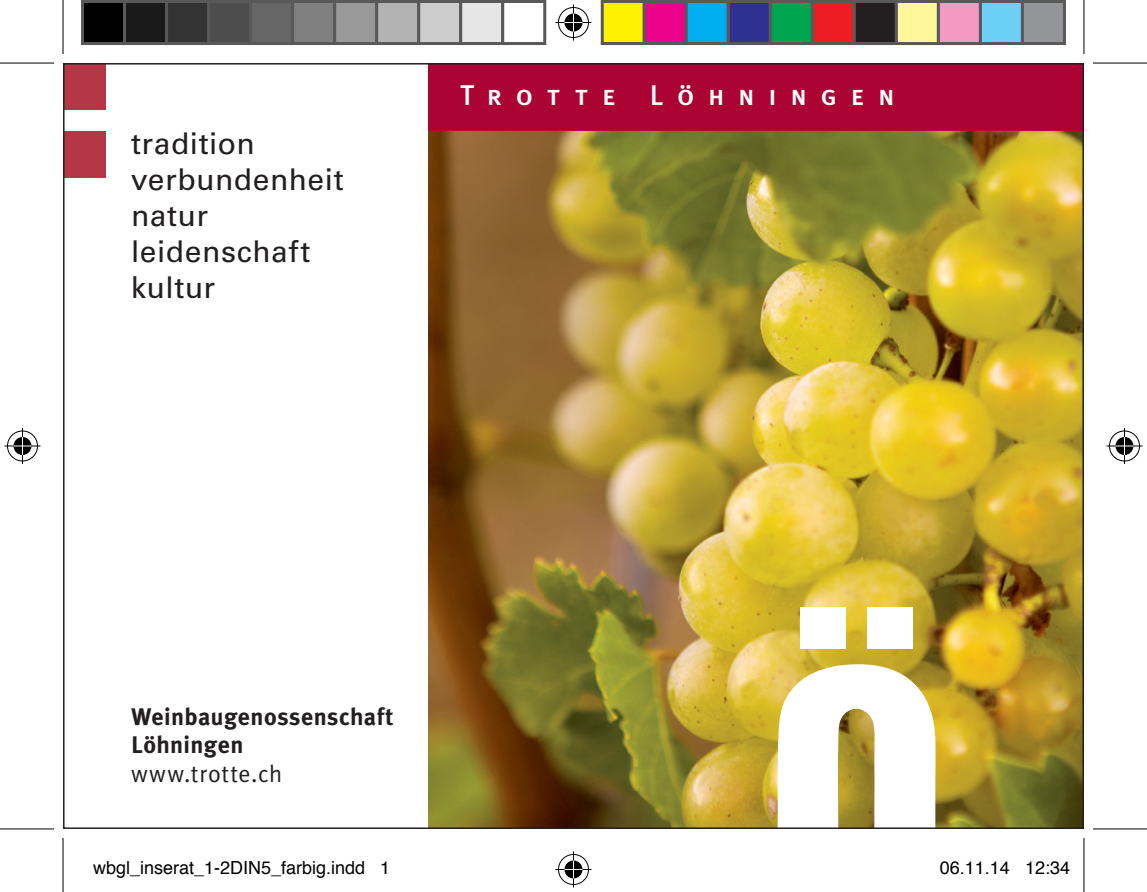
<style>
.page{position:relative;width:1147px;height:892px;background:#fff}
.page>*{position:absolute;margin:0;border:0;box-sizing:border-box;transform-origin:0 0}
.t1{font:30px/36px "Univers LT Std";letter-spacing:.02em;color:#231f20}
.t2{font:28.5px "Meta Plus Medium Caps";letter-spacing:.48em;color:#fff}
.t3{font:700 24px/28.5px "Meta Plus";letter-spacing:.02em;color:#231f20}
.t4{font:24px "Meta Plus Normal";letter-spacing:.03em;color:#231f20}
.t5{font:18px "Helvetica";color:#000}
</style>
<div class="page">
<img style="left:429px;top:130px;width:651px;height:695px">
<div style="left:429px;top:63px;width:654px;height:67px;background:#ab0333"></div>
<svg style="left:777px;top:664px;width:160px;height:161px"></svg>
<div style="left:866px;top:606px;width:46px;height:42px;background:#fff"></div>
<div style="left:800px;top:606px;width:46px;height:42px;background:#fff"></div>
<div style="left:63px;top:63px;width:42px;height:47px;background:#b53646"></div>
<div style="left:63px;top:131px;width:42px;height:47px;background:#b53646"></div>
<svg style="left:0;top:829px;width:54px;height:1px"></svg>
<svg style="left:1093px;top:829px;width:53px;height:1px"></svg>
<hr style="left:0;top:62px;width:54px;height:2px;background:#000">
<hr style="left:1092px;top:62px;width:54px;height:2px;background:#000">
<hr style="left:0;top:828px;width:54px;height:1px;background:#000">
<hr style="left:1092px;top:828px;width:54px;height:1px;background:#000">
<hr style="left:62px;top:0;width:2px;height:54px;background:#000">
<hr style="left:62px;top:837px;width:2px;height:54px;background:#000">
<hr style="left:1083px;top:0;width:1px;height:54px;background:#000">
<hr style="left:1083px;top:837px;width:1px;height:54px;background:#000">
<div style="left:556px;top:6px;width:34px;height:33px;border:4px solid #fff;border-radius:50%"></div>
<hr style="left:555px;top:21px;width:36px;height:3px;background:#fff">
<hr style="left:571px;top:4px;width:4px;height:36px;background:#fff">
<div style="left:562px;top:12px;width:22px;height:21px;border:4px solid #fff;border-radius:50%"></div>
<div style="left:558px;top:7px;width:31px;height:31px;border:1px solid #000;border-radius:50%"></div>
<hr style="left:555px;top:22px;width:36px;height:1px;background:#000">
<hr style="left:573px;top:4px;width:1px;height:36px;background:#000">
<svg style="left:564px;top:13px;width:18px;height:18px"></svg>
<div style="left:556px;top:852px;width:34px;height:34px;border:4px solid #fff;border-radius:50%"></div>
<svg style="left:555px;top:867px;width:36px;height:4px"></svg>
<hr style="left:571px;top:851px;width:4px;height:36px;background:#fff">
<div style="left:562px;top:858px;width:22px;height:22px;border:4px solid #fff;border-radius:50%"></div>
<div style="left:558px;top:853px;width:31px;height:31px;border:1px solid #000;border-radius:50%"></div>
<hr style="left:555px;top:868px;width:36px;height:1px;background:#000">
<hr style="left:573px;top:851px;width:1px;height:36px;background:#000">
<svg style="left:564px;top:860px;width:18px;height:18px"></svg>
<div style="left:6px;top:429px;width:33px;height:34px;border:4px solid #fff;border-radius:50%"></div>
<svg style="left:4px;top:444px;width:36px;height:4px"></svg>
<hr style="left:21px;top:428px;width:3px;height:36px;background:#fff">
<div style="left:12px;top:435px;width:21px;height:22px;border:4px solid #fff;border-radius:50%"></div>
<div style="left:7px;top:430px;width:31px;height:31px;border:1px solid #000;border-radius:50%"></div>
<hr style="left:4px;top:445px;width:36px;height:1px;background:#000">
<hr style="left:22px;top:428px;width:1px;height:36px;background:#000">
<svg style="left:14px;top:437px;width:18px;height:18px"></svg>
<div style="left:1107px;top:429px;width:34px;height:34px;border:4px solid #fff;border-radius:50%"></div>
<svg style="left:1106px;top:444px;width:36px;height:4px"></svg>
<svg style="left:1122px;top:428px;width:4px;height:36px"></svg>
<div style="left:1113px;top:435px;width:22px;height:22px;border:4px solid #fff;border-radius:50%"></div>
<div style="left:1109px;top:430px;width:30px;height:31px;border:1px solid #000;border-radius:50%"></div>
<hr style="left:1106px;top:445px;width:36px;height:1px;background:#000">
<hr style="left:1123px;top:428px;width:1px;height:36px;background:#000">
<svg style="left:1115px;top:437px;width:18px;height:18px"></svg>
<div style="left:82px;top:2px;width:42px;height:42px;background:#000"></div>
<div style="left:81px;top:0;width:45px;height:45px;border:3px solid #595959"></div>
<div style="left:124px;top:2px;width:42px;height:42px;background:#1a1a1a"></div>
<div style="left:123px;top:0;width:45px;height:45px;border:3px solid #595959"></div>
<div style="left:166px;top:2px;width:42px;height:42px;background:#333"></div>
<div style="left:165px;top:0;width:45px;height:45px;border:3px solid #595959"></div>
<div style="left:208px;top:2px;width:42px;height:42px;background:#4d4d4d"></div>
<div style="left:207px;top:0;width:45px;height:45px;border:3px solid #595959"></div>
<div style="left:250px;top:2px;width:42px;height:42px;background:#666"></div>
<div style="left:249px;top:0;width:45px;height:45px;border:3px solid #595959"></div>
<div style="left:292px;top:2px;width:42px;height:42px;background:#808080"></div>
<div style="left:291px;top:0;width:45px;height:45px;border:3px solid #595959"></div>
<div style="left:334px;top:2px;width:42px;height:42px;background:#999"></div>
<div style="left:333px;top:0;width:45px;height:45px;border:3px solid #595959"></div>
<div style="left:376px;top:2px;width:42px;height:42px;background:#b3b3b3"></div>
<div style="left:375px;top:0;width:45px;height:45px;border:3px solid #595959"></div>
<div style="left:418px;top:2px;width:42px;height:42px;background:#ccc"></div>
<div style="left:417px;top:0;width:45px;height:45px;border:3px solid #595959"></div>
<div style="left:460px;top:2px;width:42px;height:42px;background:#e6e6e6"></div>
<div style="left:459px;top:0;width:45px;height:45px;border:3px solid #595959"></div>
<div style="left:501px;top:0;width:45px;height:45px;border:3px solid #595959"></div>
<div style="left:602px;top:2px;width:42px;height:42px;background:#fff101"></div>
<div style="left:600px;top:0;width:45px;height:45px;border:3px solid #595959"></div>
<div style="left:644px;top:2px;width:42px;height:42px;background:#ed028c"></div>
<div style="left:642px;top:0;width:45px;height:45px;border:3px solid #595959"></div>
<div style="left:686px;top:2px;width:42px;height:42px;background:#00aeef"></div>
<div style="left:684px;top:0;width:45px;height:45px;border:3px solid #595959"></div>
<div style="left:728px;top:2px;width:42px;height:42px;background:#2e3092"></div>
<div style="left:726px;top:0;width:45px;height:45px;border:3px solid #595959"></div>
<div style="left:770px;top:2px;width:42px;height:42px;background:#00a54f"></div>
<div style="left:768px;top:0;width:45px;height:45px;border:3px solid #595959"></div>
<div style="left:812px;top:2px;width:42px;height:42px;background:#ee1d23"></div>
<div style="left:810px;top:0;width:45px;height:45px;border:3px solid #595959"></div>
<div style="left:854px;top:2px;width:42px;height:42px;background:#231f20"></div>
<div style="left:852px;top:0;width:45px;height:45px;border:3px solid #595959"></div>
<div style="left:896px;top:2px;width:42px;height:42px;background:#fff79a"></div>
<div style="left:894px;top:0;width:45px;height:45px;border:3px solid #595959"></div>
<div style="left:938px;top:2px;width:42px;height:42px;background:#f499c2"></div>
<div style="left:936px;top:0;width:45px;height:45px;border:3px solid #595959"></div>
<div style="left:980px;top:2px;width:42px;height:42px;background:#6bcff6"></div>
<div style="left:978px;top:0;width:45px;height:45px;border:3px solid #595959"></div>
<div style="left:1022px;top:2px;width:42px;height:42px;background:#939598"></div>
<div style="left:1020px;top:0;width:45px;height:45px;border:3px solid #595959"></div>
<h1 class="t1" style="left:131px;top:125px;width:214px">tradition verbundenheit natur leidenschaft kultur</h1>
<h2 class="t2" style="left:460px;top:79px;width:436px">Trotte Löhningen</h2>
<h3 class="t3" style="left:131px;top:702px;width:264px">Weinbaugenossenschaft<br>Löhningen</h3>
<h3 class="t4" style="left:131px;top:759px;width:153px">www.trotte.ch</h3>
<p class="t5" style="left:93px;top:853px;width:299px">wbgl_inserat_1-2DIN5_farbig.indd 1</p>
<p class="t5" style="left:939px;top:853px;width:132px">06.11.14 12:34</p>
</div>
